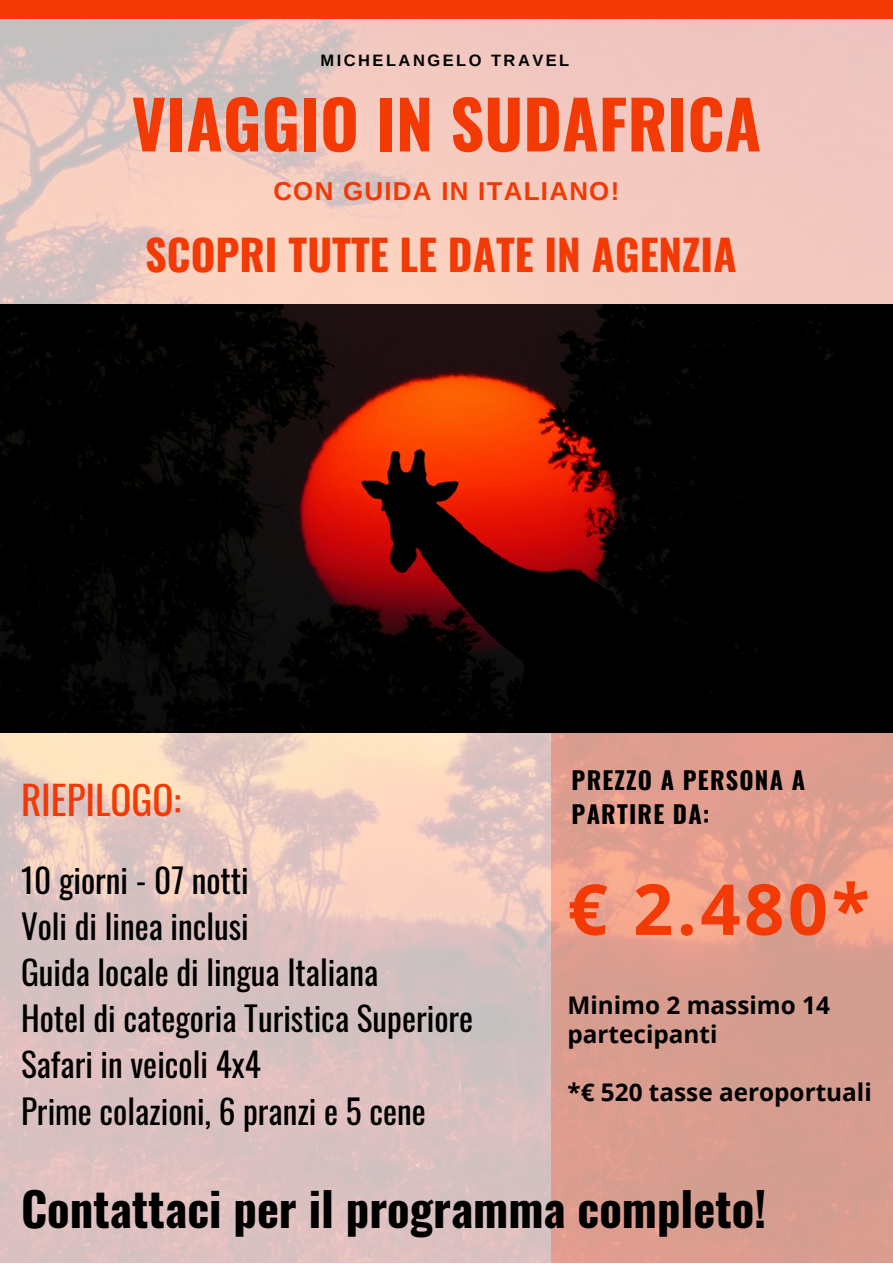
<style>
.page{position:relative;width:893px;height:1264px;background:#fff}
.page>*{position:absolute;margin:0;border:0;box-sizing:border-box;transform-origin:0 0}
.t1{font:700 70.35px "Open Sans";color:#f33904}
.t2{font:700 66.3px "Oswald";color:#f33904}
.t3{font:700 46.65px "Oswald";color:#000}
.t4{font:700 42.3px "Oswald";color:#f33904}
.t5{font:39px "Oswald";color:#f33904}
.t6{font:33.3px "Oswald";color:#000}
.t7{font:700 25.8px "Arimo";letter-spacing:.05em;color:#f33904}
.t8{font:700 24.3px/29.2px "Open Sans";color:#000}
.t9{font:700 24.3px/33.8px "Oswald";letter-spacing:.05em;color:#000}
.t10{font:700 16.5px "Arimo";letter-spacing:.15em;color:#000}
</style>
<div class="page">
<img style="left:0;top:19px;width:892px;height:1243px">
<div style="left:0;top:0;width:892px;height:19px;background:#f33904"></div>
<svg style="left:551px;top:732px;width:341px;height:530px;fill:#da9d8f"></svg>
<img style="left:0;top:304px;width:892px;height:428px">
<p class="t10" style="left:320px;top:51px;width:250px">MICHELANGELO TRAVEL</p>
<p class="t2" style="left:131px;top:72px;width:631px">VIAGGIO IN SUDAFRICA</p>
<p class="t7" style="left:273px;top:176px;width:347px">CON GUIDA IN ITALIANO!</p>
<p class="t4" style="left:145px;top:221px;width:593px">SCOPRI TUTTE LE DATE IN AGENZIA</p>
<p class="t5" style="left:21px;top:769px;width:162px">RIEPILOGO:</p>
<p class="t6" style="left:21px;top:854px;width:229px">10 giorni - 07 notti</p>
<p class="t6" style="left:21px;top:900px;width:229px">Voli di linea inclusi</p>
<p class="t6" style="left:21px;top:946px;width:359px">Guida locale di lingua Italiana</p>
<p class="t6" style="left:21px;top:992px;width:454px">Hotel di categoria Turistica Superiore</p>
<p class="t6" style="left:21px;top:1038px;width:241px">Safari in veicoli 4x4</p>
<p class="t6" style="left:21px;top:1084px;width:406px">Prime colazioni, 6 pranzi e 5 cene</p>
<p class="t9" style="left:571px;top:762px;width:235px">PREZZO A PERSONA A<br>PARTIRE DA:</p>
<p class="t1" style="left:567px;top:859px;width:304px">€ 2.480*</p>
<p class="t8" style="left:567px;top:989px;width:264px">Minimo 2 massimo 14 partecipanti</p>
<p class="t8" style="left:567px;top:1077px;width:306px">*€ 520 tasse aeroportuali</p>
<p class="t3" style="left:21px;top:1172px;width:746px">Contattaci per il programma completo!</p>
</div>
